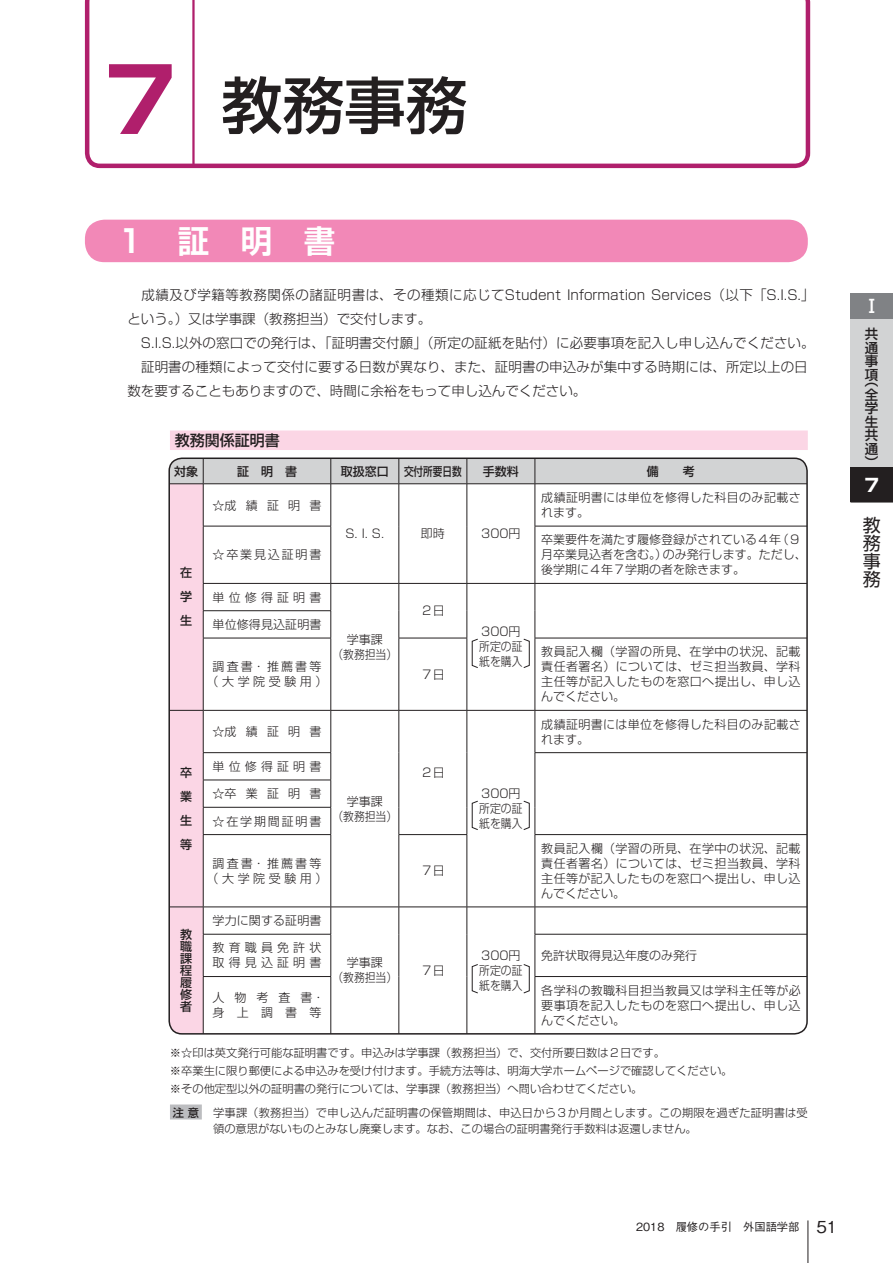
<style>
.page{position:relative;width:893px;height:1263px;background:#fff}
.page>*{position:absolute;margin:0;border:0;box-sizing:border-box;transform-origin:0 0}
.t1{font:61.5px "Shin Go Pr 6 N Medium 90 msp RKSJ H";color:#231f20}
.t2{font:31.5px "Shin Go Pr 6 N De Bold 90 msp RKSJ H";color:#fff}
.t3{font:18px/18px "Shin Go Pr 6 N Regular 90 msp RKSJ V";color:#231f20;text-align:justify}
.t4{font:18px "Shin Go Pr 6 N Medium 90 msp RKSJ H";color:#fff}
.t5{font:18px "Shin Go Pr 6 N Bold 90 msp RKSJ H";color:#fff}
.t6{font:15px "Shin Go Pr 6 N Medium 90 msp RKSJ H";color:#231f20}
.t7{font:13.5px/24px "Shin Go Pr 6 N Light 90 msp RKSJ H";letter-spacing:.01em;color:#231f20}
.t8{font:13.5px/13.5px "Shin Go Pr 6 N Medium 90 msp RKSJ H";color:#231f20;text-align:justify}
.t9{font:12px/15px "Shin Go Pr 6 N Light 90 msp RKSJ H";letter-spacing:.03em;color:#231f20;text-align:center}
.t10{font:12px/15px "Shin Go Pr 6 N Light 90 msp RKSJ H";color:#231f20}
.t11{font:12px/12px "Shin Go Pr 6 N Medium 90 msp RKSJ H";color:#231f20;text-align:justify}
.t12{font:12px/15px "Shin Go Pr 6 N Light 90 msp RKSJ H";letter-spacing:.235em;color:#231f20;text-align:center}
.t13{font:12px/15px "Shin Go Pr 6 N Light 90 msp RKSJ H";letter-spacing:.345em;color:#231f20}
.t14{font:12px "Shin Go Pr 6 N Light 90 msp RKSJ H";letter-spacing:.01em;color:#231f20}
.t15{font:12px "Shin Go Pr 6 N Light 90 msp RKSJ H";letter-spacing:.155em;color:#231f20}
.t16{font:12px/15px "Shin Go Pr 6 N Light 90 msp RKSJ H";letter-spacing:.925em;color:#231f20}
.t17{font:12px "Shin Go Pr 6 N Medium 90 msp RKSJ H";color:#231f20;scale:.8 1}
.t18{font:11.25px/18px "Shin Go Pr 6 N Light 90 msp RKSJ H";color:#231f20}
.t19{font:11.25px/16.5px "Shin Go Pr 6 N Light 90 msp RKSJ H";letter-spacing:.02em;color:#231f20}
.t20{font:11.25px "Gothic BBB Pr 6 N Medium 90 msp RKSJ H";color:#231f20}
.s1{font-family:"Shin Go Pr 6 N Bold 90 msp RKSJ H";font-size:88.5px;color:#b01f6c}
.s2{font-family:"Shin Go Pr 6 N Medium 90 msp RKSJ H"}
.s3{font-size:16.5px}
</style>
<div class="page">
<div style="left:170px;top:430px;width:638px;height:20px;background:#fbd6e5"></div>
<div style="left:170px;top:1104px;width:32px;height:15px;background:#bcbdc0"></div>
<div style="left:85px;top:220px;width:723px;height:42px;background:#f288b7;border-radius:20px"></div>
<svg style="left:169px;top:458px;width:638px;height:576px"></svg>
<svg style="left:85px;top:0;width:725px;height:168px"></svg>
<hr style="left:808px;top:1220px;width:1px;height:43px;background:#231f20">
<div style="left:850px;top:293px;width:43px;height:26px;background:#808285"></div>
<div style="left:850px;top:319px;width:43px;height:149px;background:#d2d3d4"></div>
<div style="left:850px;top:468px;width:43px;height:34px;background:#231f20"></div>
<hr style="left:850px;top:467px;width:43px;height:1px;background:#231f20">
<h1 class="t1" style="left:96px;top:82px;width:373px"><span class="s1">７</span>教務事務</h1>
<h2 class="t2" style="left:115px;top:229px;width:222px">１　証　明　書</h2>
<p class="t7" style="left:127px;top:285px;width:689px">　成績及び学籍等教務関係の諸証明書は、その種類に応じてStudent Information Services（以下「S.I.S.」という。）又は学事課（教務担当）で交付します。<br>　S.I.S.以外の窓口での発行は、「証明書交付願」（所定の証紙を貼付）に必要事項を記入し申し込んでください。　証明書の種類によって交付に要する日数が異なり、また、証明書の申込みが集中する時期には、所定以上の日数を要することもありますので、時間に余裕をもって申し込んでください。</p>
<p class="t6" style="left:175px;top:434px;width:106px">教務関係証明書</p>
<p class="t11" style="left:174px;top:467px;width:25px">対象</p>
<p class="t11" style="left:237px;top:467px;width:61px">証　明　書</p>
<p class="t11" style="left:341px;top:467px;width:49px">取扱窓口</p>
<p class="t17" style="left:404px;top:467px;width:73px">交付所要日数</p>
<p class="t11" style="left:483px;top:467px;width:37px">手数料</p>
<p class="t11" style="left:647px;top:467px;width:49px">備　　考</p>
<p class="t11" style="left:180px;top:563px;width:13px;line-height:24px">在学生</p>
<p class="t11" style="left:180px;top:762px;width:13px;line-height:24px">卒業生等</p>
<p class="t9" style="left:213px;top:499px;width:110px">☆成績証明書</p>
<p class="t15" style="left:213px;top:550px;width:110px">☆卒業見込証明書</p>
<p class="t13" style="left:213px;top:591px;width:110px">単位修得証明書</p>
<p class="t9" style="left:345px;top:528px;width:40px">S. I. S.</p>
<p class="t9" style="left:421px;top:528px;width:25px">即時</p>
<p class="t9" style="left:481px;top:528px;width:41px">300円</p>
<p class="t9" style="left:421px;top:605px;width:25px">２日</p>
<p class="t14" style="left:213px;top:620px;width:110px">単位修得見込証明書</p>
<p class="t12" style="left:207px;top:661px;width:122px">調査書・推薦書等（大学院受験用）</p>
<p class="t9" style="left:421px;top:668px;width:25px">７日</p>
<p class="t9" style="left:332px;top:633px;width:66px">学事課<br>（教務担当）</p>
<p class="t9" style="left:213px;top:726px;width:110px">☆成績証明書</p>
<p class="t13" style="left:213px;top:760px;width:110px">単位修得証明書</p>
<p class="t9" style="left:213px;top:788px;width:110px">☆卒業証明書</p>
<p class="t15" style="left:213px;top:816px;width:110px">☆在学期間証明書</p>
<p class="t12" style="left:207px;top:857px;width:122px">調査書・推薦書等（大学院受験用）</p>
<p class="t9" style="left:421px;top:865px;width:25px">７日</p>
<p class="t9" style="left:421px;top:767px;width:25px">２日</p>
<p class="t9" style="left:332px;top:795px;width:66px">学事課<br>（教務担当）</p>
<p class="t14" style="left:213px;top:916px;width:110px">学力に関する証明書</p>
<p class="t10" style="left:479px;top:626px;width:45px">300円所定の証紙を購入</p>
<p class="t10" style="left:479px;top:788px;width:45px">300円所定の証紙を購入</p>
<p class="t9" style="left:541px;top:492px;width:261px;text-align:left">成績証明書には単位を修得した科目のみ記載されます。</p>
<p class="t10" style="left:541px;top:534px;width:267px">卒業要件を満たす履修登録がされている４年（９月卒業見込者を含む。）のみ発行します。ただし、後学期に４年７学期の者を除きます。</p>
<p class="t9" style="left:541px;top:646px;width:261px;text-align:justify">教員記入欄（学習の所見、在学中の状況、記載責任者署名）については、ゼミ担当教員、学科主任等が記入したものを窓口へ提出し、申し込んでください。</p>
<p class="t9" style="left:541px;top:718px;width:261px;text-align:left">成績証明書には単位を修得した科目のみ記載されます。</p>
<p class="t9" style="left:541px;top:842px;width:261px;text-align:justify">教員記入欄（学習の所見、在学中の状況、記載責任者署名）については、ゼミ担当教員、学科主任等が記入したものを窓口へ提出し、申し込んでください。</p>
<p class="t11" style="left:180px;top:930px;width:13px">教職課程履修者</p>
<p class="t13" style="left:213px;top:942px;width:110px">教育職員免許状取得見込証明書</p>
<p class="t10" style="left:541px;top:949px;width:157px">免許状取得見込年度のみ発行</p>
<p class="t16" style="left:213px;top:992px;width:113px">人物考査書・身上調書等</p>
<p class="t9" style="left:541px;top:984px;width:261px;text-align:justify">各学科の教職科目担当教員又は学科主任等が必要事項を記入したものを窓口へ提出し、申し込んでください。</p>
<p class="t18" style="left:170px;top:1045px;width:564px">※☆印は英文発行可能な証明書です。申込みは学事課（教務担当）で、交付所要日数は２日です。<br>※卒業生に限り郵便による申込みを受け付けます。手続方法等は、明海大学ホームページで確認してください。※その他定型以外の証明書の発行については、学事課（教務担当）へ問い合わせてください。</p>
<p class="t19" style="left:213px;top:1105px;width:596px;text-indent:-40px"><span class="s2">注 意</span>　 学事課（教務担当）で申し込んだ証明書の保管期間は、申込日から３か月間とします。この期限を過ぎた証明書は受領の意思がないものとみなし廃棄します。なお、この場合の証明書発行手数料は返還しません。</p>
<p class="t10" style="left:479px;top:949px;width:45px">300円所定の証紙を購入</p>
<p class="t9" style="left:332px;top:957px;width:66px">学事課<br>（教務担当）</p>
<p class="t9" style="left:421px;top:964px;width:25px">７日</p>
<h3 class="t4" style="left:863px;top:300px;width:13px">Ⅰ</h3>
<p class="t8" style="left:865px;top:329px;width:15px">共通事項</p>
<p class="t8" style="left:865px;top:376px;width:15px">（全学生共通）</p>
<h3 class="t5" style="left:863px;top:479px;width:17px">７</h3>
<h3 class="t3" style="left:863px;top:519px;width:19px">教務事務</h3>
<p class="t20" style="left:636px;top:1223px;width:203px">2018　履修の手引　外国語学部 <span class="s3">51</span></p>
</div>
